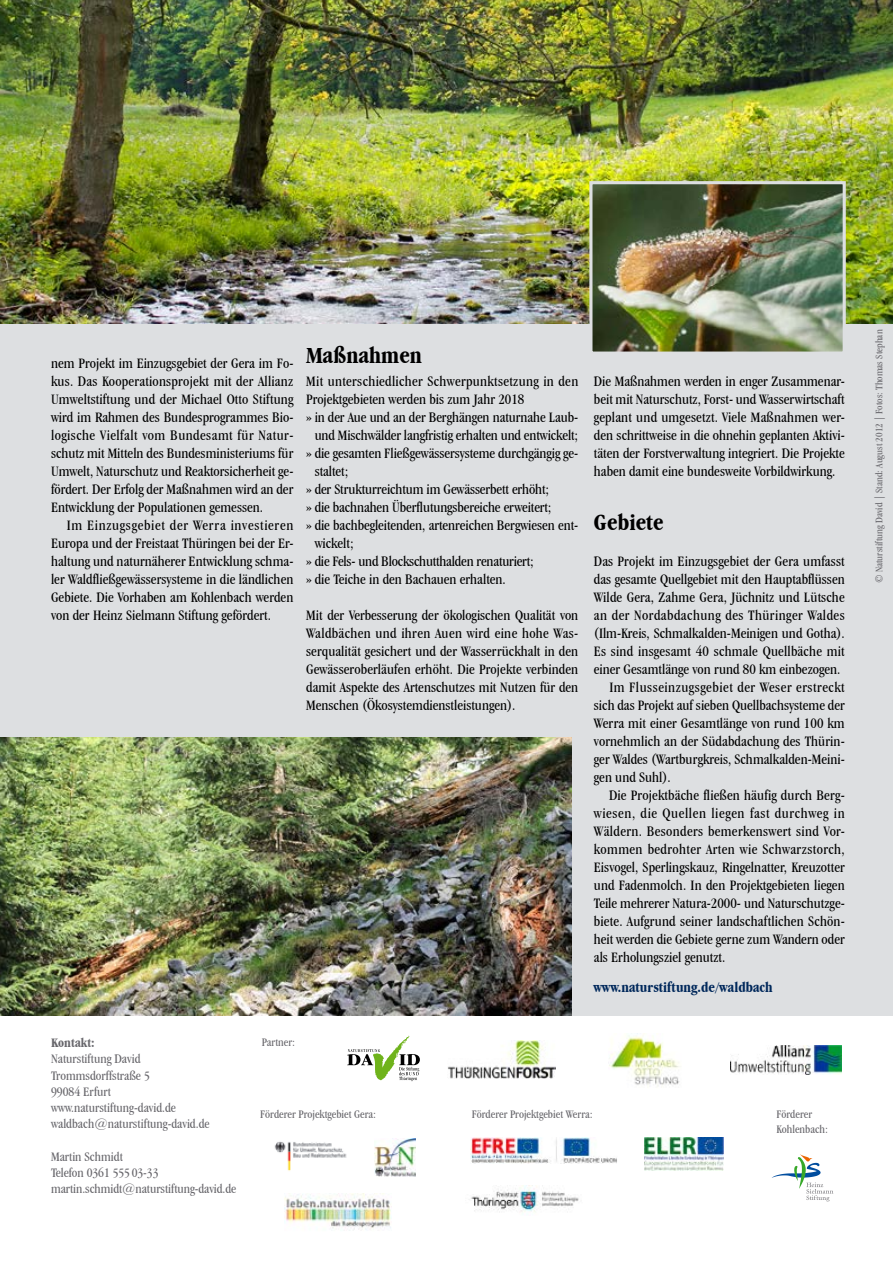
<style>
.page{position:relative;width:893px;height:1263px;background:#fff}
.page>*{position:absolute;margin:0;border:0;box-sizing:border-box;transform-origin:0 0}
._16_Top{font:700 condensed 24px "Garamond IT Cby BT";color:#000}
._10_Text{font:condensed 15px/18px "Garamond IT Cby BT";color:#000;text-align:justify}
._11_Einzug{font:condensed 15px/18px "Garamond IT Cby BT";letter-spacing:-.005em;color:#000}
._10_Text-2{font:condensed 15px/18px "Garamond IT Cby BT";letter-spacing:.02em;color:#000}
._11_ohne_reg{font:700 condensed 15px "Garamond IT Cby BT";color:#00285b}
.Foto{font:condensed 13.5px/16.2px "Garamond IT Cby BT";color:#68676c}
.Foto-2{font:condensed 12px/14.4px "Garamond IT Cby BT";color:#68676c}
.Foto-3{font:condensed 10.5px "Garamond IT Cby BT";color:#68676c}
.s1{font-weight:700}
</style>
<div class="page">
<div style="left:0;top:213px;width:893px;height:803px;background:#dddfe1"></div>
<img style="left:448px;top:1040px;width:108px;height:38px">
<img style="left:0;top:0;width:893px;height:323px">
<img style="left:0;top:738px;width:571px;height:278px">
<img style="left:588px;top:180px;width:259px;height:172px">
<img style="left:285px;top:1194px;width:107px;height:37px">
<img style="left:375px;top:1138px;width:40px;height:39px">
<img style="left:471px;top:1137px;width:146px;height:26px">
<img style="left:730px;top:1045px;width:112px;height:29px">
<img style="left:471px;top:1186px;width:108px;height:26px">
<svg style="left:347px;top:1036px;width:73px;height:45px"></svg>
<img style="left:274px;top:1141px;width:73px;height:30px">
<img style="left:609px;top:1033px;width:71px;height:54px">
<svg style="left:772px;top:1154px;width:61px;height:48px"></svg>
<img style="left:645px;top:1137px;width:78px;height:34px">
<p class="_10_Text" style="left:51px;top:354px;width:244px">nem Projekt im Einzugsgebiet der Gera im Fo&shy;kus. Das Kooperationsprojekt mit der Allianz Umweltstiftung und der Michael Otto Stiftung wird im Rahmen des Bundesprogrammes Bio&shy;logische Vielfalt vom Bundesamt für Natur&shy;schutz mit Mitteln des Bundesministeriums für Umwelt, Naturschutz und Reaktorsicherheit ge&shy;fördert. Der Erfolg der Maßnahmen wird an der Entwicklung der Populationen gemessen.</p>
<p class="_10_Text" style="left:51px;top:516px;width:244px;text-indent:16px">Im Einzugsgebiet der Werra investieren Europa und der Freistaat Thüringen bei der Er&shy;haltung und naturnäherer Entwicklung schma&shy;ler Waldfließgewässersysteme in die ländlichen Gebiete. Die Vorhaben am Kohlenbach werden von der Heinz Sielmann Stiftung gefördert.</p>
<p class="_16_Top" style="left:306px;top:341px;width:117px">Maßnahmen</p>
<p class="_10_Text-2" style="left:306px;top:372px;width:274px">Mit unterschiedlicher Schwerpunktsetzung in den<br>Projektgebieten werden bis zum Jahr 2018</p>
<p class="_11_Einzug" style="left:306px;top:408px;width:274px;text-align:center">» in der Aue und an der Berghängen naturnahe Laub&shy;und Mischwälder langfristig erhalten und entwickelt;</p>
<p class="_11_Einzug" style="left:315px;top:444px;width:265px;text-indent:-9px">» die gesamten Fließgewässersysteme durchgängig ge&shy;staltet;</p>
<p class="_11_Einzug" style="left:306px;top:480px;width:245px">» der Strukturreichtum im Gewässerbett erhöht;</p>
<p class="_11_Einzug" style="left:306px;top:498px;width:247px">» die bachnahen Überflutungsbereiche erweitert;</p>
<p class="_11_Einzug" style="left:315px;top:516px;width:265px;text-indent:-9px">» die bachbegleitenden, artenreichen Bergwiesen ent&shy;wickelt;</p>
<p class="_11_Einzug" style="left:306px;top:552px;width:229px">» die Fels- und Blockschutthalden renaturiert;</p>
<p class="_11_Einzug" style="left:306px;top:570px;width:201px">» die Teiche in den Bachauen erhalten.</p>
<p class="_10_Text" style="left:306px;top:606px;width:274px">Mit der Verbesserung der ökologischen Qualität von Waldbächen und ihren Auen wird eine hohe Was&shy;serqualität gesichert und der Wasserrückhalt in den Gewässeroberläufen erhöht. Die Projekte verbinden damit Aspekte des Artenschutzes mit Nutzen für den Menschen (Ökosystemdienstleistungen).</p>
<p class="_10_Text" style="left:594px;top:372px;width:252px">Die Maßnahmen werden in enger Zusammenar&shy;beit mit Naturschutz, Forst- und Wasserwirtschaft geplant und umgesetzt. Viele Maßnahmen wer&shy;den schrittweise in die ohnehin geplanten Aktivi&shy;täten der Forstverwaltung integriert. Die Projekte haben damit eine bundesweite Vorbildwirkung.</p>
<p class="_16_Top" style="left:594px;top:508px;width:71px">Gebiete</p>
<p class="_10_Text" style="left:594px;top:552px;width:252px">Das Projekt im Einzugsgebiet der Gera umfasst das gesamte Quellgebiet mit den Hauptabflüssen Wilde Gera, Zahme Gera, Jüchnitz und Lütsche an der Nordabdachung des Thüringer Waldes (Ilm-Kreis, Schmalkalden-Meinigen und Gotha).<br>Es sind insgesamt 40 schmale Quellbäche mit einer Gesamtlänge von rund 80 km einbezogen.</p>
<p class="_10_Text" style="left:594px;top:678px;width:252px;text-indent:15px">Im Flusseinzugsgebiet der Weser erstreckt sich das Projekt auf sieben Quellbachsysteme der Werra mit einer Gesamtlänge von rund 100 km vornehmlich an der Südabdachung des Thürin&shy;ger Waldes (Wartburgkreis, Schmalkalden-Meini&shy;gen und Suhl).</p>
<p class="_10_Text" style="left:594px;top:786px;width:252px;text-indent:15px">Die Projektbäche fließen häufig durch Berg&shy;wiesen, die Quellen liegen fast durchweg in Wäldern. Besonders bemerkenswert sind Vor&shy;kommen bedrohter Arten wie Schwarzstorch, Eisvogel, Sperlingskauz, Ringelnatter, Kreuzotter und Fadenmolch. In den Projektgebieten liegen Teile mehrerer Natura-2000- und Naturschutzge&shy;biete. Aufgrund seiner landschaftlichen Schön&shy;heit werden die Gebiete gerne zum Wandern oder als Erholungsziel genutzt.</p>
<p class="_11_ohne_reg" style="left:593px;top:978px;width:181px">www.naturstiftung.de/waldbach</p>
<p class="Foto" style="left:51px;top:1035px;width:100px"><span class="s1">Kontakt:<br></span>Naturstiftung David<br>Trommsdorffstraße 5<br>99084 Erfurt</p>
<p class="Foto" style="left:51px;top:1099px;width:160px">www.naturstiftung-david.de waldbach@naturstiftung-david.de</p>
<p class="Foto" style="left:51px;top:1148px;width:187px">Martin Schmidt<br>Telefon 0361 555 03-33 martin.schmidt@naturstiftung-david.de</p>
<p class="Foto-2" style="left:262px;top:1034px;width:35px">Partner:</p>
<p class="Foto-2" style="left:260px;top:1107px;width:117px">Förderer Projektgebiet Gera:</p>
<p class="Foto-2" style="left:472px;top:1107px;width:122px">Förderer Projektgebiet Werra:</p>
<p class="Foto-2" style="left:776px;top:1107px;width:53px">Förderer<br>Kohlenbach:</p>
<p class="Foto-3" style="left:873px;top:583px;width:255px;rotate:-90deg">© Naturstiftung David | Stand: August 2012 | Fotos: Thomas Stephan</p>
</div>
